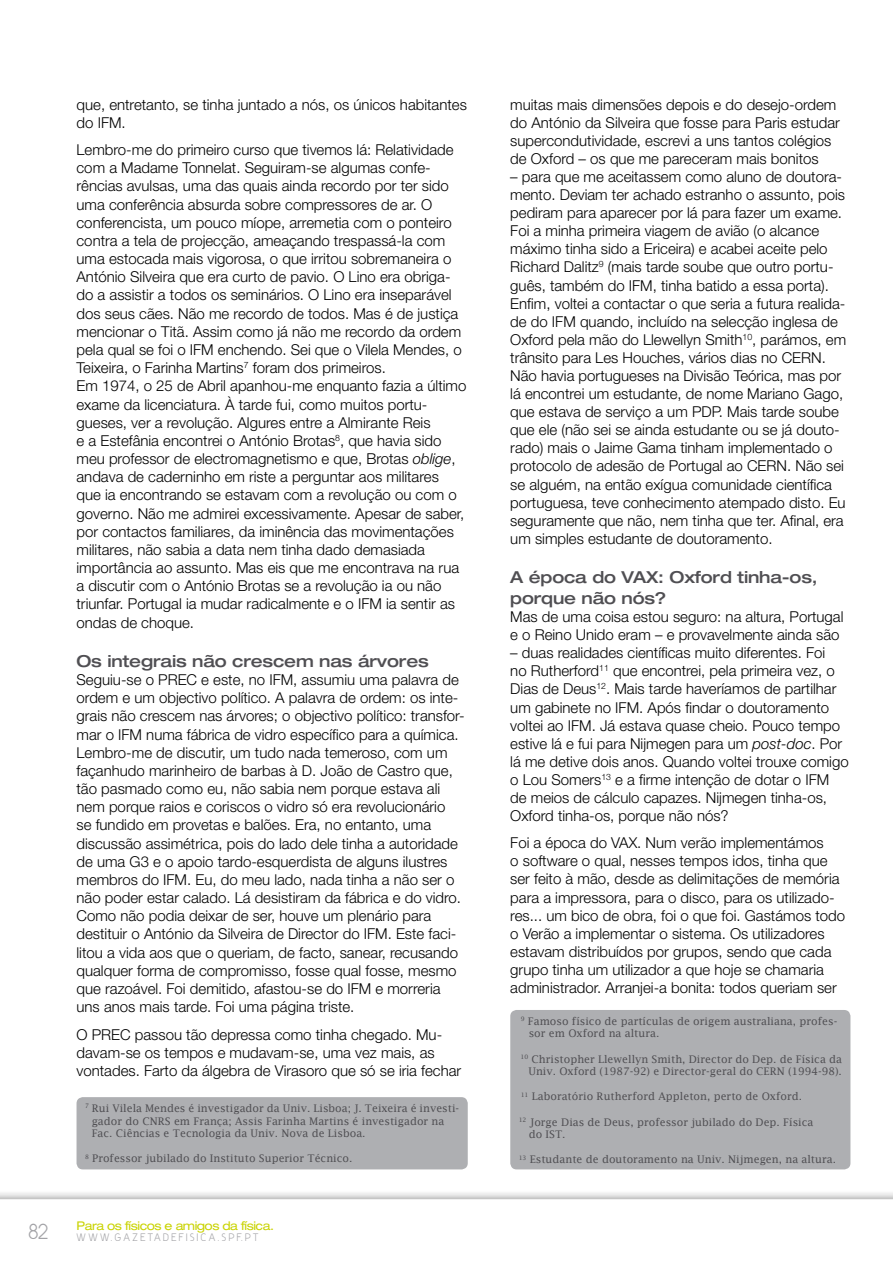
<style>
.page{position:relative;width:893px;height:1263px;background:#fff}
.page>*{position:absolute;margin:0;border:0;box-sizing:border-box;transform-origin:0 0}
.t1{font:18px "Y2 K Neophyte";color:#a3a3a7}
.t2{font:500 expanded 16.5px/21.1px "Helvetica Neue LT";letter-spacing:-.01em;color:#504f53}
.t3{font:300 15px/18.1px "Helvetica Neue";color:#000}
.t4{font:expanded 12px "Helvetica Neue LT";letter-spacing:-.04em;color:#c9d300}
.t5{font:10.5px/12.6px "Lucida Fax";color:#504f53}
.t6{font:9px "Y2 K Neophyte";letter-spacing:.28em;color:#a3a3a7}
.s1{font-style:italic}
</style>
<div class="page">
<div style="left:0;top:1190px;width:893px;height:73px;background:#000;opacity:.45"></div>
<svg style="left:0;top:1199px;width:893px;height:64px"></svg>
<div style="left:77px;top:1097px;width:391px;height:72px;background:#aeafb2;border-radius:6px"></div>
<div style="left:510px;top:1010px;width:340px;height:159px;background:#aeafb2;border-radius:6px"></div>
<p class="t3" style="left:77px;top:95px;width:392px">que, entretanto, se tinha juntado a nós, os únicos habitantes do IFM.</p>
<p class="t3" style="left:77px;top:140px;width:391px">Lembro-me do primeiro curso que tivemos lá: Relatividade com a Madame Tonnelat. Seguiram-se algumas confe&shy;rências avulsas, uma das quais ainda recordo por ter sido uma conferência absurda sobre compressores de ar. O conferencista, um pouco míope, arremetia com o ponteiro contra a tela de projecção, ameaçando trespassá-la com uma estocada mais vigorosa, o que irritou sobremaneira o António Silveira que era curto de pavio. O Lino era obriga&shy;do a assistir a todos os seminários. O Lino era inseparável dos seus cães. Não me recordo de todos. Mas é de justiça mencionar o Titã. Assim como já não me recordo da ordem pela qual se foi o IFM enchendo. Sei que o Vilela Mendes, o Teixeira, o Farinha Martins<sup>7</sup> foram dos primeiros.<br>Em 1974, o 25 de Abril apanhou-me enquanto fazia a último exame da licenciatura. À tarde fui, como muitos portu&shy;gueses, ver a revolução. Algures entre a Almirante Reis<br>e a Estefânia encontrei o António Brotas<sup>8</sup>, que havia sido meu professor de electromagnetismo e que, Brotas <span class="s1">oblige</span>, andava de caderninho em riste a perguntar aos militares que ia encontrando se estavam com a revolução ou com o governo. Não me admirei excessivamente. Apesar de saber, por contactos familiares, da iminência das movimentações militares, não sabia a data nem tinha dado demasiada importância ao assunto. Mas eis que me encontrava na rua a discutir com o António Brotas se a revolução ia ou não triunfar. Portugal ia mudar radicalmente e o IFM ia sentir as ondas de choque.</p>
<p class="t2" style="left:77px;top:650px;width:354px">Os integrais não crescem nas árvores</p>
<p class="t3" style="left:77px;top:670px;width:390px">Seguiu-se o PREC e este, no IFM, assumiu uma palavra de ordem e um objectivo político. A palavra de ordem: os inte&shy;grais não crescem nas árvores; o objectivo político: transfor&shy;mar o IFM numa fábrica de vidro específico para a química.<br>Lembro-me de discutir, um tudo nada temeroso, com um façanhudo marinheiro de barbas à D. João de Castro que, tão pasmado como eu, não sabia nem porque estava ali nem porque raios e coriscos o vidro só era revolucionário<br>se fundido em provetas e balões. Era, no entanto, uma discussão assimétrica, pois do lado dele tinha a autoridade de uma G3 e o apoio tardo-esquerdista de alguns ilustres membros do IFM. Eu, do meu lado, nada tinha a não ser o não poder estar calado. Lá desistiram da fábrica e do vidro.<br>Como não podia deixar de ser, houve um plenário para destituir o António da Silveira de Director do IFM. Este faci&shy;litou a vida aos que o queriam, de facto, sanear, recusando qualquer forma de compromisso, fosse qual fosse, mesmo que razoável. Foi demitido, afastou-se do IFM e morreria uns anos mais tarde. Foi uma página triste.</p>
<p class="t3" style="left:77px;top:1025px;width:386px">O PREC passou tão depressa como tinha chegado. Mu&shy;davam-se os tempos e mudavam-se, uma vez mais, as vontades. Farto da álgebra de Virasoro que só se iria fechar</p>
<p class="t5" style="left:92px;top:1102px;width:369px;text-indent:-7px"><sup>7</sup> Rui Vilela Mendes é investigador da Univ. Lisboa; J. Teixeira é investi&shy;gador do CNRS em França; Assis Farinha Martins é investigador na<br>Fac. Ciências e Tecnologia da Univ. Nova de Lisboa.</p>
<p class="t5" style="left:85px;top:1152px;width:269px"><sup>8</sup> Professor jubilado do Instituto Superior Técnico.</p>
<p class="t4" style="left:77px;top:1218px;width:199px">Para os físicos e amigos da física.</p>
<p class="t1" style="left:29px;top:1219px;width:21px">82</p>
<p class="t6" style="left:77px;top:1231px;width:183px">WWW.GAZETADEFISICA.SPF.PT</p>
<p class="t3" style="left:510px;top:95px;width:331px">muitas mais dimensões depois e do desejo-ordem do António da Silveira que fosse para Paris estudar supercondutividade, escrevi a uns tantos colégios de Oxford – os que me pareceram mais bonitos</p>
<p class="t3" style="left:510px;top:167px;width:337px">– para que me aceitassem como aluno de doutora&shy;mento. Deviam ter achado estranho o assunto, pois pediram para aparecer por lá para fazer um exame.<br>Foi a minha primeira viagem de avião (o alcance máximo tinha sido a Ericeira) e acabei aceite pelo Richard Dalitz<sup>9</sup> (mais tarde soube que outro portu&shy;guês, também do IFM, tinha batido a essa porta).<br>Enfim, voltei a contactar o que seria a futura realida&shy;de do IFM quando, incluído na selecção inglesa de Oxford pela mão do Llewellyn Smith<sup>10</sup>, parámos, em trânsito para Les Houches, vários dias no CERN.<br>Não havia portugueses na Divisão Teórica, mas por lá encontrei um estudante, de nome Mariano Gago, que estava de serviço a um PDP. Mais tarde soube que ele (não sei se ainda estudante ou se já douto&shy;rado) mais o Jaime Gama tinham implementado o protocolo de adesão de Portugal ao CERN. Não sei se alguém, na então exígua comunidade científica portuguesa, teve conhecimento atempado disto. Eu seguramente que não, nem tinha que ter. Afinal, era um simples estudante de doutoramento.</p>
<p class="t2" style="left:510px;top:566px;width:309px">A época do VAX: Oxford tinha-os, porque não nós?</p>
<p class="t3" style="left:510px;top:607px;width:335px">Mas de uma coisa estou seguro: na altura, Portugal e o Reino Unido eram – e provavelmente ainda são</p>
<p class="t3" style="left:510px;top:643px;width:340px">– duas realidades científicas muito diferentes. Foi<br>no Rutherford<sup>11</sup> que encontrei, pela primeira vez, o Dias de Deus<sup>12</sup>. Mais tarde haveríamos de partilhar um gabinete no IFM. Após findar o doutoramento voltei ao IFM. Já estava quase cheio. Pouco tempo estive lá e fui para Nijmegen para um <span class="s1">post-doc</span>. Por lá me detive dois anos. Quando voltei trouxe comigo o Lou Somers<sup>13</sup> e a firme intenção de dotar o IFM de meios de cálculo capazes. Nijmegen tinha-os, Oxford tinha-os, porque não nós?</p>
<p class="t3" style="left:510px;top:833px;width:336px">Foi a época do VAX. Num verão implementámos<br>o software o qual, nesses tempos idos, tinha que ser feito à mão, desde as delimitações de memória para a impressora, para o disco, para os utilizado&shy;res... um bico de obra, foi o que foi. Gastámos todo o Verão a implementar o sistema. Os utilizadores estavam distribuídos por grupos, sendo que cada grupo tinha um utilizador a que hoje se chamaria administrador. Arranjei-a bonita: todos queriam ser</p>
<p class="t5" style="left:529px;top:1015px;width:310px;text-indent:-8px"><sup>9</sup> Famoso físico de partículas de origem australiana, profes&shy;sor em Oxford na altura.</p>
<p class="t5" style="left:521px;top:1052px;width:323px;text-align:right"><sup>10</sup> Christopher Llewellyn Smith, Director do Dep. de Física da<br>Univ. Oxford (1987-92) e Director-geral do CERN (1994-98).</p>
<p class="t5" style="left:521px;top:1090px;width:283px"><sup>11</sup> Laboratório Rutherford Appleton, perto de Oxford.</p>
<p class="t5" style="left:529px;top:1115px;width:286px;text-indent:-10px"><sup>12</sup> Jorge Dias de Deus, professor jubilado do Dep. Física do IST.</p>
<p class="t5" style="left:519px;top:1153px;width:319px"><sup>13</sup> Estudante de doutoramento na Univ. Nijmegen, na altura.</p>
</div>
